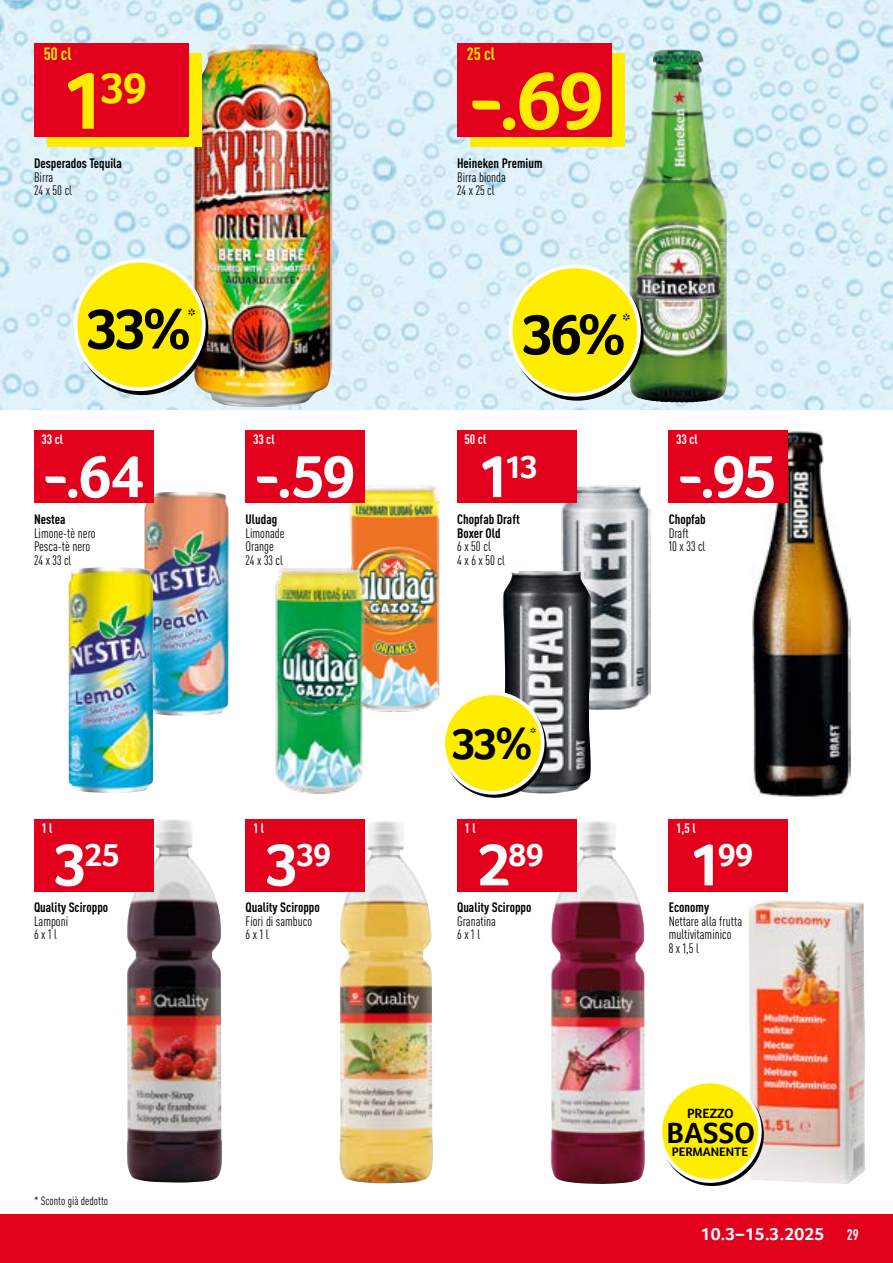
<style>
.page{position:relative;width:893px;height:1263px;background:#fff}
.page>*{position:absolute;margin:0;border:0;box-sizing:border-box;transform-origin:0 0}
.Preis_HOT{font:700 84px "Transgourmet";color:#ffed00}
.Preis_weiss{font:700 61.5px "Transgourmet";color:#fff}
.Rabattbutton{font:700 58.5px "Transgourmet";color:#000}
.Rabattbutton-2{font:700 45px "Transgourmet";color:#000}
.Preis_HOT-2{font:700 44.55px "Transgourmet";color:#ffed00}
.Preis_weiss-2{font:700 33.3px "Transgourmet";letter-spacing:-.035em;color:#fff}
.t1{font:700 30px "Transgourmet";color:#000}
.Rabattbutton-3{font:700 19.5px "Transgourmet";color:#000}
.t2{font:700 18px "Transgourmet";letter-spacing:.01em;color:#fff}
.Unit_HOT{font:700 condensed 17.55px "DINOT";color:#ffed00}
.t3{font:700 condensed 15px "DINOT";color:#fff}
.Rabattbutton-4{font:700 15px "Transgourmet";color:#000}
.t4{font:700 13.65px "Transgourmet";color:#000}
.t5{font:condensed 13.5px "DINOT";color:#000}
.t6{font:700 condensed 13.5px/13.5px "DINOT";color:#000}
.Unit_weiss{font:700 condensed 13.5px "DINOT";color:#fff}
.t7{font:700 12.75px "Transgourmet";color:#000}
.t8{font:condensed 12px "DINOT";color:#000}
.s1{font-size:84px}
.s2{font-size:61.5px}
</style>
<div class="page">
<img style="left:0;top:0;width:893px;height:409px">
<div style="left:0;top:1214px;width:893px;height:49px;background:#e3001d"></div>
<img style="left:145px;top:491px;width:83px;height:225px">
<img style="left:561px;top:484px;width:89px;height:226px">
<img style="left:192px;top:44px;width:140px;height:363px">
<img style="left:628px;top:49px;width:100px;height:354px">
<img style="left:127px;top:819px;width:95px;height:364px">
<img style="left:339px;top:821px;width:94px;height:362px">
<img style="left:551px;top:821px;width:94px;height:363px">
<img style="left:748px;top:900px;width:117px;height:284px">
<img style="left:69px;top:567px;width:84px;height:226px">
<img style="left:349px;top:485px;width:91px;height:227px">
<img style="left:503px;top:571px;width:88px;height:223px">
<img style="left:752px;top:431px;width:98px;height:366px">
<img style="left:275px;top:567px;width:90px;height:227px">
<div style="left:47px;top:53px;width:155px;height:94px;background:#ffed00"></div>
<div style="left:34px;top:43px;width:155px;height:93px;background:#e3001d"></div>
<svg style="left:78px;top:265px;width:129px;height:128px"></svg>
<div style="left:75px;top:261px;width:129px;height:128px;background:#ffed00;border-radius:50%"></div>
<div style="left:74px;top:259px;width:132px;height:132px;border:4px solid #fff;border-radius:50%"></div>
<div style="left:470px;top:53px;width:155px;height:94px;background:#ffed00"></div>
<div style="left:457px;top:43px;width:155px;height:93px;background:#e3001d"></div>
<svg style="left:513px;top:270px;width:129px;height:129px"></svg>
<div style="left:511px;top:266px;width:128px;height:129px;background:#ffed00;border-radius:50%"></div>
<div style="left:509px;top:265px;width:132px;height:132px;border:4px solid #fff;border-radius:50%"></div>
<div style="left:34px;top:819px;width:119px;height:72px;background:#e3001d"></div>
<div style="left:246px;top:819px;width:119px;height:72px;background:#e3001d"></div>
<div style="left:457px;top:819px;width:119px;height:72px;background:#e3001d"></div>
<div style="left:669px;top:819px;width:119px;height:72px;background:#e3001d"></div>
<div style="left:660px;top:1081px;width:100px;height:100px;background:#ffed00;border-radius:50%"></div>
<div style="left:659px;top:1080px;width:103px;height:103px;border:4px solid #fff;border-radius:50%"></div>
<div style="left:34px;top:431px;width:119px;height:72px;background:#e3001d"></div>
<div style="left:246px;top:431px;width:119px;height:72px;background:#e3001d"></div>
<div style="left:457px;top:431px;width:119px;height:72px;background:#e3001d"></div>
<div style="left:443px;top:693px;width:100px;height:100px;background:#ffed00;border-radius:50%"></div>
<div style="left:441px;top:691px;width:104px;height:104px;border:4px solid #fff;border-radius:50%"></div>
<div style="left:669px;top:431px;width:119px;height:72px;background:#e3001d"></div>
<p class="Unit_HOT" style="left:44px;top:43px;width:30px">50 cl</p>
<p class="Unit_HOT" style="left:467px;top:43px;width:30px">25 cl</p>
<p class="Preis_HOT-2" style="left:61px;top:62px;width:88px"><span class="s1">1</span>39</p>
<p class="Preis_HOT" style="left:467px;top:51px;width:139px">-.69</p>
<p class="t6" style="left:34px;top:156px;width:89px">Desperados Tequila</p>
<p class="t5" style="left:34px;top:169px;width:21px">Birra</p>
<p class="t5" style="left:34px;top:182px;width:40px">24 x 50 cl</p>
<p class="t6" style="left:457px;top:156px;width:87px">Heineken Premium</p>
<p class="t5" style="left:457px;top:169px;width:50px">Birra bionda</p>
<p class="t5" style="left:457px;top:182px;width:39px">24 x 25 cl</p>
<p class="Rabattbutton" style="left:86px;top:294px;width:106px">33%</p>
<p class="Rabattbutton-3" style="left:188px;top:303px;width:10px">*</p>
<p class="Rabattbutton" style="left:522px;top:300px;width:106px">36%</p>
<p class="Rabattbutton-3" style="left:622px;top:309px;width:10px">*</p>
<p class="Unit_weiss" style="left:41px;top:431px;width:23px">33 cl</p>
<p class="Unit_weiss" style="left:253px;top:431px;width:23px">33 cl</p>
<p class="Unit_weiss" style="left:465px;top:431px;width:23px">50 cl</p>
<p class="Unit_weiss" style="left:676px;top:431px;width:23px">33 cl</p>
<p class="Preis_weiss" style="left:42px;top:440px;width:104px">-.64</p>
<p class="Preis_weiss" style="left:253px;top:440px;width:104px">-.59</p>
<p class="Preis_weiss-2" style="left:477px;top:447px;width:63px"><span class="s2">1</span>13</p>
<p class="Preis_weiss" style="left:676px;top:440px;width:102px">-.95</p>
<p class="t6" style="left:34px;top:512px;width:33px">Nestea</p>
<p class="t5" style="left:34px;top:525px;width:63px">Limone-tè nero</p>
<p class="t5" style="left:34px;top:538px;width:58px">Pesca-tè nero</p>
<p class="t5" style="left:34px;top:552px;width:39px">24 x 33 cl</p>
<p class="t6" style="left:246px;top:512px;width:33px">Uludag</p>
<p class="t5" style="left:246px;top:525px;width:40px">Limonade</p>
<p class="t5" style="left:246px;top:538px;width:30px">Orange</p>
<p class="t5" style="left:246px;top:552px;width:39px">24 x 33 cl</p>
<p class="t6" style="left:457px;top:512px;width:64px">Chopfab Draft<br>Boxer Old</p>
<p class="t5" style="left:457px;top:538px;width:35px">6 x 50 cl</p>
<p class="t5" style="left:457px;top:552px;width:49px">4 x 6 x 50 cl</p>
<p class="t6" style="left:669px;top:512px;width:39px">Chopfab</p>
<p class="t5" style="left:669px;top:525px;width:22px">Draft</p>
<p class="t5" style="left:669px;top:538px;width:38px">10 x 33 cl</p>
<p class="Rabattbutton-2" style="left:452px;top:718px;width:82px">33%</p>
<p class="Rabattbutton-4" style="left:530px;top:724px;width:8px">*</p>
<p class="Unit_weiss" style="left:41px;top:819px;width:13px">1 l</p>
<p class="Unit_weiss" style="left:253px;top:819px;width:13px">1 l</p>
<p class="Unit_weiss" style="left:465px;top:819px;width:13px">1 l</p>
<p class="Unit_weiss" style="left:676px;top:819px;width:21px">1,5 l</p>
<p class="Preis_weiss-2" style="left:54px;top:835px;width:68px"><span class="s2">3</span>25</p>
<p class="Preis_weiss-2" style="left:265px;top:835px;width:68px"><span class="s2">3</span>39</p>
<p class="Preis_weiss-2" style="left:477px;top:835px;width:69px"><span class="s2">2</span>89</p>
<p class="Preis_weiss-2" style="left:688px;top:835px;width:66px"><span class="s2">1</span>99</p>
<p class="t6" style="left:34px;top:900px;width:76px">Quality Sciroppo</p>
<p class="t5" style="left:34px;top:913px;width:36px">Lamponi</p>
<p class="t5" style="left:34px;top:927px;width:25px">6 x 1 l</p>
<p class="t6" style="left:246px;top:900px;width:76px">Quality Sciroppo</p>
<p class="t5" style="left:246px;top:913px;width:68px">Fiori di sambuco</p>
<p class="t5" style="left:246px;top:927px;width:25px">6 x 1 l</p>
<p class="t6" style="left:457px;top:900px;width:76px">Quality Sciroppo</p>
<p class="t5" style="left:457px;top:913px;width:40px">Granatina</p>
<p class="t5" style="left:457px;top:927px;width:25px">6 x 1 l</p>
<p class="t6" style="left:669px;top:900px;width:42px">Economy</p>
<p class="t5" style="left:669px;top:913px;width:75px">Nettare alla frutta</p>
<p class="t5" style="left:669px;top:927px;width:64px">multivitaminico</p>
<p class="t5" style="left:669px;top:940px;width:32px">8 x 1,5 l</p>
<p class="t4" style="left:687px;top:1105px;width:48px">PREZZO</p>
<p class="t1" style="left:666px;top:1115px;width:90px">BASSO</p>
<p class="t7" style="left:672px;top:1144px;width:78px">PERMANENTE</p>
<p class="t8" style="left:34px;top:1194px;width:76px">* Sconto già dedotto</p>
<p class="t2" style="left:701px;top:1224px;width:125px">10.3–15.3.2025</p>
<p class="t3" style="left:847px;top:1226px;width:14px">29</p>
</div>
